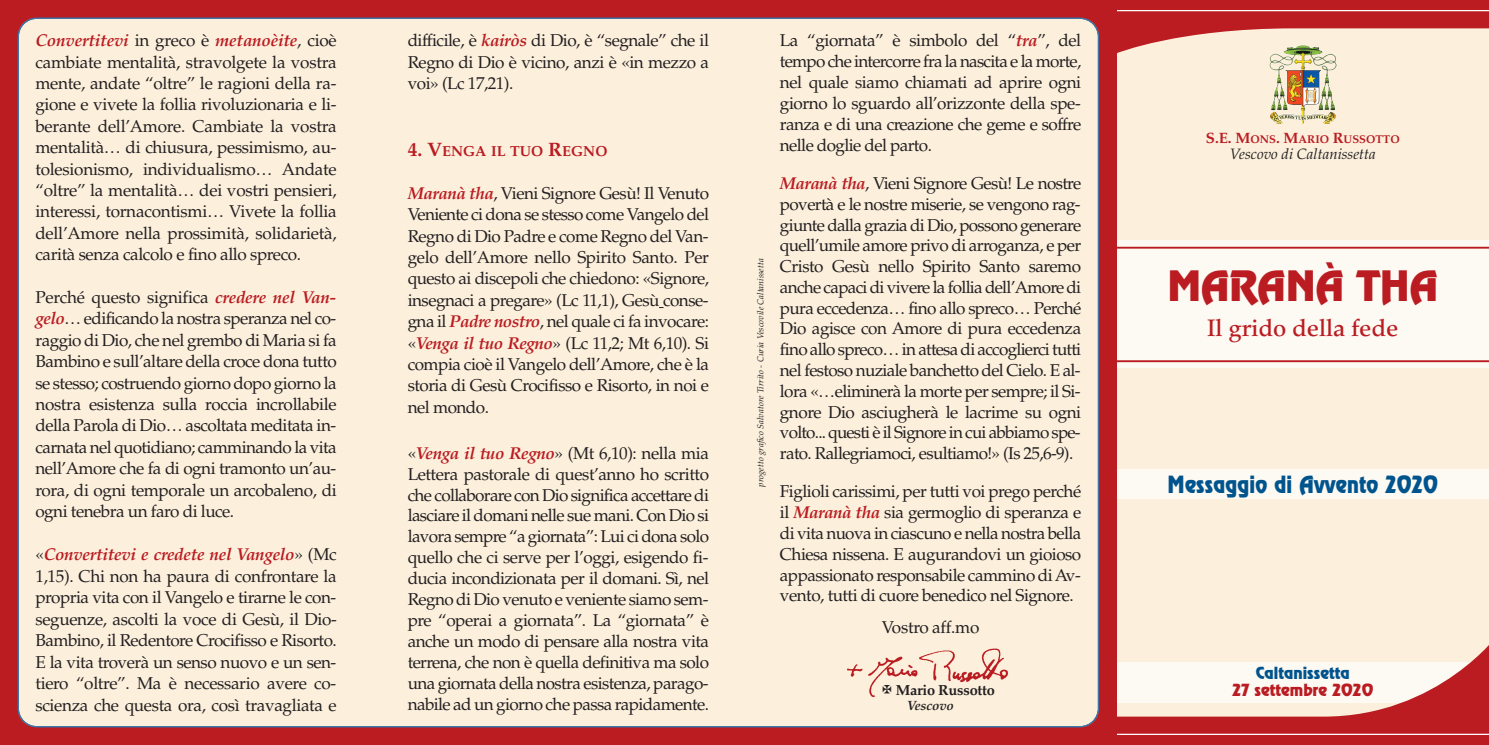
<style>
.page{position:relative;width:1489px;height:745px;background:#fff}
.page>*{position:absolute;margin:0;border:0;box-sizing:border-box;transform-origin:0 0}
.t1{font:37.5px "Revue";letter-spacing:-.005em;color:#ba1c21}
.t2{font:500 23.75px "Palatino LT Std";color:#ba1c21}
.t3{font:21.25px "Revue";letter-spacing:.01em;color:#00548e;scale:.9 1}
.t4{font:17.12px/21.4px "Palatino";letter-spacing:-.03em;color:#231f20;text-align:justify}
.t5{font:17.12px "Palatino LT Std";letter-spacing:-.015em;color:#231f20}
.t6{font:italic 15px "Palatino";color:#231f20}
.t7{font:15px "Revue";color:#ba1c21}
.t8{font:15px "Revue";color:#00548e}
.t9{font:700 14.62px "Palatino LT Std";letter-spacing:-.015em;color:#231f20}
.t10{font:700 14.5px "Palatino LT Std";color:#ba1c21}
.t11{font:italic 700 13.38px "Palatino LT Std";letter-spacing:-.015em;color:#231f20}
.t12{font:700 11.25px "Palatino LT Std";color:#ba1c21}
.t13{font:italic 8.75px "Palatino";color:#231f20}
.s1{font-weight:700;font-style:italic;color:#ba1c21}
.s2{font-size:19.38px}
.s3{font-size:15px}
</style>
<div class="page">
<div style="left:1116px;top:0;width:372px;height:744px;background:#fcf0dd"></div>
<svg style="left:1116px;top:0;width:372px;height:53px"></svg>
<hr style="left:1116px;top:10px;width:372px;height:1px;background:#fff">
<img style="left:1276px;top:50px;width:60px;height:74px">
<div style="left:1116px;top:240px;width:372px;height:128px;background:#fdf9f3"></div>
<div style="left:1116px;top:469px;width:372px;height:29px;background:#fdf9f3"></div>
<hr style="left:1116px;top:246px;width:372px;height:2px;background:#ba1c21">
<hr style="left:1116px;top:360px;width:372px;height:2px;background:#ba1c21">
<svg style="left:1116px;top:632px;width:372px;height:112px"></svg>
<hr style="left:1116px;top:733px;width:372px;height:1px;background:#fff">
<div style="left:0;top:0;width:1116px;height:744px;background:#ba1c21"></div>
<div style="left:18px;top:18px;width:1080px;height:708px;background:#fcf0dd"></div>
<img style="left:845px;top:645px;width:164px;height:53px">
<svg style="left:882px;top:684px;width:9px;height:9px"></svg>
<p class="t4" style="left:35px;top:32px;width:303px"><span class="s1">Convertitevi</span> in greco è <span class="s1">metanoèite</span>, cioè cambiate mentalità, stravolgete la vostra mente, andate “oltre” le ragioni della ra&shy;gione e vivete la follia rivoluzionaria e li&shy;berante dell’Amore. Cambiate la vostra mentalità… di chiusura, pessimismo, au&shy;tolesionismo, individualismo… Andate “oltre” la mentalità… dei vostri pensieri, interessi, tornacontismi… Vivete la follia dell’Amore nella prossimità, solidarietà, carità senza calcolo e fino allo spreco.</p>
<p class="t4" style="left:35px;top:288px;width:303px">Perché questo significa <span class="s1">credere nel Van&shy;gelo</span>… edificando la nostra speranza nel co&shy;raggio di Dio, che nel grembo di Maria si fa Bambino e sull’altare della croce dona tutto se stesso; costruendo giorno dopo giorno la nostra esistenza sulla roccia incrollabile della Parola di Dio… ascoltata meditata in&shy;carnata nel quotidiano; camminando la vita nell’Amore che fa di ogni tramonto un’au&shy;rora, di ogni temporale un arcobaleno, di ogni tenebra un faro di luce.</p>
<p class="t4" style="left:35px;top:545px;width:303px">«<span class="s1">Convertitevi e credete nel Vangelo</span>» (Mc 1,15). Chi non ha paura di confrontare la propria vita con il Vangelo e tirarne le con&shy;seguenze, ascolti la voce di Gesù, il Dio-Bambino, il Redentore Crocifisso e Risorto.<br>E la vita troverà un senso nuovo e un sen&shy;tiero “oltre”. Ma è necessario avere co&shy;scienza che questa ora, così travagliata e</p>
<p class="t4" style="left:407px;top:32px;width:303px">difficile, è <span class="s1">kairòs</span> di Dio, è “segnale” che il Regno di Dio è vicino, anzi è «in mezzo a voi» (Lc 17,21).</p>
<p class="t10" style="left:407px;top:145px;width:201px"><span class="s2">4. V</span>ENGA IL TUO <span class="s2">R</span>EGNO</p>
<p class="t4" style="left:407px;top:184px;width:303px"><span class="s1">Maranà tha</span>, Vieni Signore Gesù! Il Venuto Veniente ci dona se stesso come Vangelo del Regno di Dio Padre e come Regno del Van&shy;gelo dell’Amore nello Spirito Santo. Per questo ai discepoli che chiedono: «Signore, insegnaci a pregare» (Lc 11,1), Gesù conse&shy;gna il <span class="s1">Padre nostro</span>, nel quale ci fa invocare: «<span class="s1">Venga il tuo Regno</span>» (Lc 11,2; Mt 6,10). Si compia cioè il Vangelo dell’Amore, che è la storia di Gesù Crocifisso e Risorto, in noi e nel mondo.</p>
<p class="t4" style="left:407px;top:444px;width:303px;line-height:20.9px">«<span class="s1">Venga il tuo Regno</span>» (Mt 6,10): nella mia Lettera pastorale di quest’anno ho scritto che collaborare con Dio significa accettare di lasciare il domani nelle sue mani. Con Dio si lavora sempre “a giornata”: Lui ci dona solo quello che ci serve per l’oggi, esigendo fi&shy;ducia incondizionata per il domani. Sì, nel Regno di Dio venuto e veniente siamo sem&shy;pre “operai a giornata”. La “giornata” è anche un modo di pensare alla nostra vita terrena, che non è quella definitiva ma solo una giornata della nostra esistenza, parago&shy;nabile ad un giorno che passa rapidamente.</p>
<p class="t13" style="left:757px;top:486px;width:229px;rotate:-90deg">progetto grafico Salvatore Tirrito - Curia Vescovile Caltanissetta</p>
<p class="t4" style="left:780px;top:32px;width:303px;line-height:20.9px">La “giornata” è simbolo del “<span class="s1">tra</span>”, del tempo che intercorre fra la nascita e la morte, nel quale siamo chiamati ad aprire ogni giorno lo sguardo all’orizzonte della spe&shy;ranza e di una creazione che geme e soffre nelle doglie del parto.</p>
<p class="t4" style="left:780px;top:175px;width:303px;line-height:20.8px"><span class="s1">Maranà tha</span>, Vieni Signore Gesù! Le nostre povertà e le nostre miserie, se vengono rag&shy;giunte dalla grazia di Dio, possono generare quell’umile amore privo di arroganza, e per Cristo Gesù nello Spirito Santo saremo anche capaci di vivere la follia dell’Amore di pura eccedenza… fino allo spreco… Perché Dio agisce con Amore di pura eccedenza fino allo spreco… in attesa di accoglierci tutti nel festoso nuziale banchetto del Cielo. E al&shy;lora «…eliminerà la morte per sempre; il Si&shy;gnore Dio asciugherà le lacrime su ogni volto... questi è il Signore in cui abbiamo spe&shy;rato. Rallegriamoci, esultiamo!» (Is 25,6-9).</p>
<p class="t4" style="left:780px;top:483px;width:303px;line-height:20.8px">Figlioli carissimi, per tutti voi prego perché il <span class="s1">Maranà tha</span> sia germoglio di speranza e di vita nuova in ciascuno e nella nostra bella Chiesa nissena. E augurandovi un gioioso appassionato responsabile cammino diAv&shy;vento, tutti di cuore benedico nel Signore.</p>
<p class="t5" style="left:881px;top:620px;width:99px">Vostro aff.mo</p>
<p class="t9" style="left:895px;top:684px;width:101px">Mario Russotto</p>
<p class="t11" style="left:907px;top:700px;width:48px">Vescovo</p>
<p class="t12" style="left:1205px;top:134px;width:195px"><span class="s3">S.E. M</span>ONS<span class="s3">. M</span>ARIO <span class="s3">R</span>USSOTTO</p>
<p class="t6" style="left:1229px;top:148px;width:147px">Vescovo di Caltanissetta</p>
<h1 class="t1" style="left:1167px;top:266px;width:272px">MARANÀ THA</h1>
<h2 class="t2" style="left:1207px;top:318px;width:193px">Il grido della fede</h2>
<p class="t3" style="left:1167px;top:472px;width:302px">Messaggio di Avvento 2020</p>
<p class="t8" style="left:1255px;top:664px;width:95px">Caltanissetta</p>
<p class="t7" style="left:1232px;top:682px;width:142px">27 settembre 2020</p>
</div>
